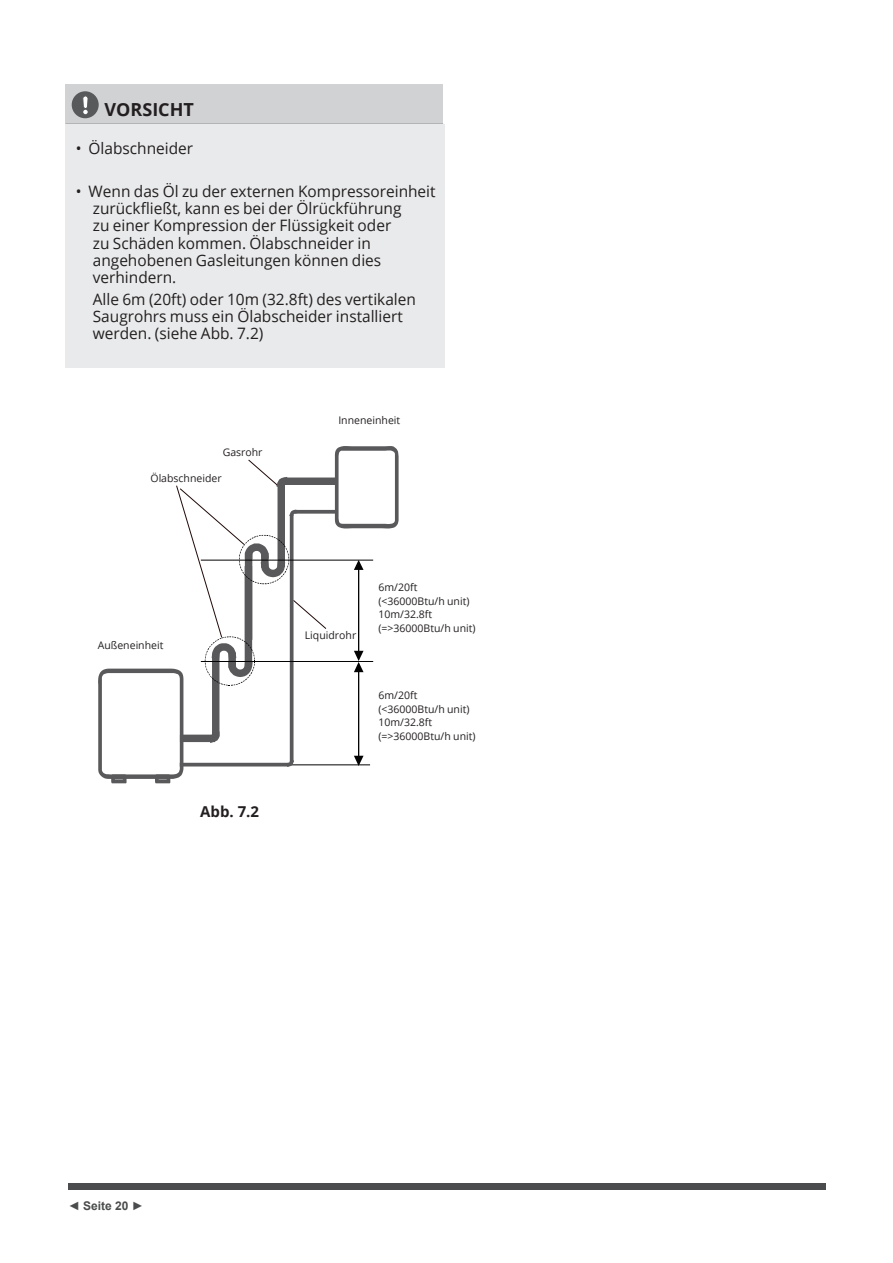
<style>
.page{position:relative;width:893px;height:1263px;background:#fff}
.page>*{position:absolute;margin:0;border:0;box-sizing:border-box;transform-origin:0 0}
.t1{font:700 18px "Open Sans";color:#231f20}
.t2{font:300 18px "Frutiger";color:#231f20}
.t3{font:15.75px/17.2px "Open Sans";color:#231f20}
.t4{font:700 15px "Open Sans";color:#231f20}
.t5{font:700 12px "Arial";color:#4b4c4d}
.t6{font:10.5px/13.5px "Open Sans";color:#231f20}
.s1{font-weight:400}
</style>
<div class="page">
<div style="left:68px;top:1183px;width:757px;height:6px;background:#4b4c4d"></div>
<div style="left:66px;top:84px;width:377px;height:40px;background:#d1d2d4"></div>
<hr style="left:66px;top:124px;width:377px;height:1px;background:#58595b">
<div style="left:72px;top:91px;width:27px;height:27px;background:#58595b;border-radius:50%"></div>
<svg style="left:82px;top:91px;width:6px;height:23px"></svg>
<hr style="left:235px;top:764px;width:135px;height:1px;background:#030303">
<svg style="left:354px;top:561px;width:10px;height:205px"></svg>
<div style="left:287px;top:477px;width:46px;height:8px;background:#59595b"></div>
<svg style="left:327px;top:510px;width:7px;height:4px"></svg>
<svg style="left:335px;top:446px;width:64px;height:82px"></svg>
<hr style="left:201px;top:560px;width:172px;height:1px;background:#030303">
<hr style="left:201px;top:661px;width:172px;height:1px;background:#030303">
<svg style="left:98px;top:459px;width:229px;height:324px"></svg>
<div style="left:65px;top:125px;width:380px;height:243px;background:#e9eaeb"></div>
<p class="t1" style="left:105px;top:97px;width:91px">VORSICHT</p>
<p class="t3" style="left:76px;top:139px;width:119px">• Ölabschneider</p>
<p class="t3" style="left:93px;top:182px;width:344px;text-indent:-17px">• Wenn das Öl zu der externen Kompressoreinheit zurückfließt, kann es bei der Ölrückführung<br>zu einer Kompression der Flüssigkeit oder<br>zu Schäden kommen. Ölabschneider in angehobenen Gasleitungen können dies verhindern.</p>
<p class="t3" style="left:93px;top:290px;width:325px">Alle 6m (20ft) oder 10m (32.8ft) des vertikalen<br>Saugrohrs muss ein Ölabscheider installiert werden. (siehe Abb. 7.2)</p>
<p class="t6" style="left:223px;top:446px;width:41px">Gasrohr</p>
<p class="t6" style="left:150px;top:471px;width:73px">Ölabschneider</p>
<p class="t6" style="left:98px;top:638px;width:67px">Außeneinheit</p>
<p class="t4" style="left:200px;top:801px;width:60px">Abb. 7.2</p>
<p class="t2" style="left:209px;top:803px;width:59px">Fig. 7.2</p>
<p class="t6" style="left:338px;top:413px;width:63px">Inneneinheit</p>
<p class="t6" style="left:305px;top:628px;width:53px">Liquidrohr</p>
<p class="t6" style="left:378px;top:580px;width:99px">6m/20ft (&lt;36000Btu/h unit)<br>10m/32.8ft (=&gt;36000Btu/h unit)</p>
<p class="t6" style="left:378px;top:688px;width:99px">6m/20ft (&lt;36000Btu/h unit)<br>10m/32.8ft (=&gt;36000Btu/h unit)</p>
<p class="t5" style="left:68px;top:1198px;width:77px"><span class="s1">◄</span> Seite 20 <span class="s1">►</span></p>
</div>
